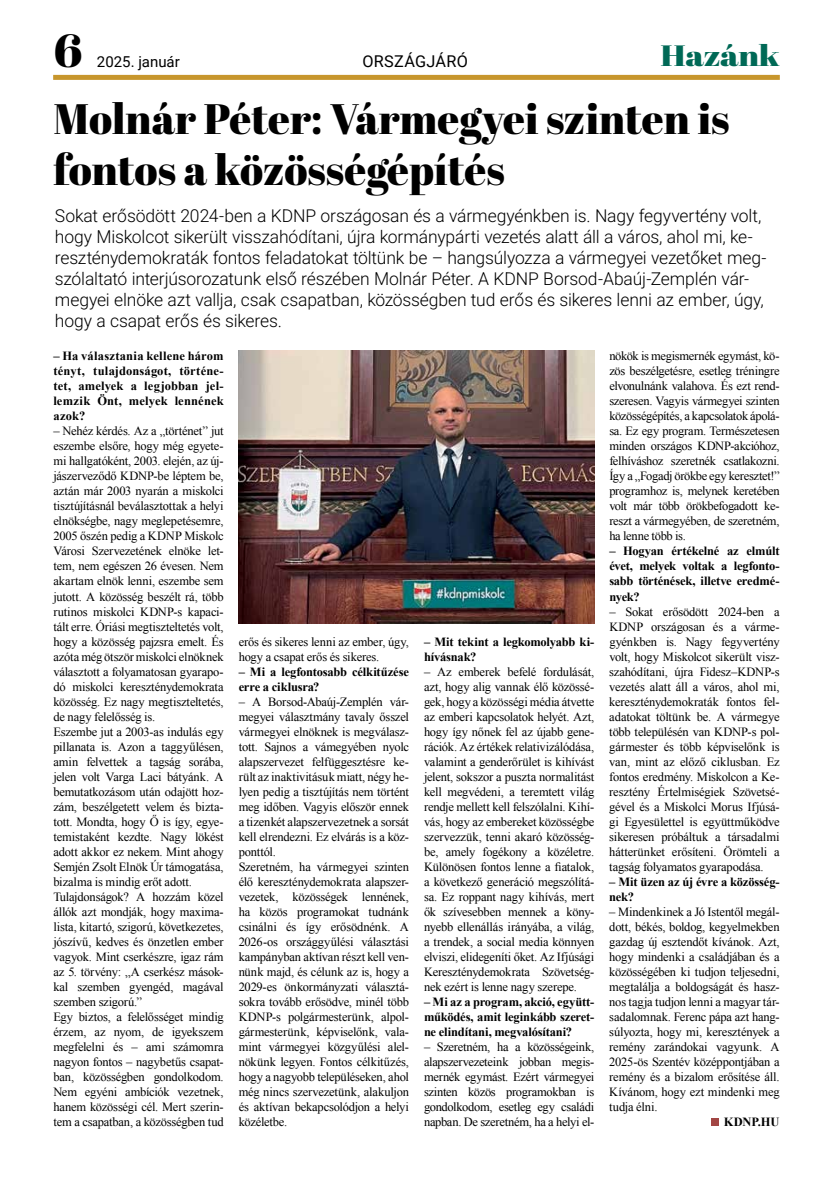
<style>
.page{position:relative;width:833px;height:1188px;background:#fff}
.page>*{position:absolute;margin:0;border:0;box-sizing:border-box;transform-origin:0 0}
.t1{font:42.5px/51px "Abril Fatface";color:#000}
.t2{font:29.38px "Abril Fatface";letter-spacing:-.01em;color:#006956;scale:1.15 1}
.t3{font:300 17.5px/21px "Roboto";letter-spacing:-.01em;color:#000}
.t4{font:16.25px "Roboto";letter-spacing:.015em;color:#000}
.t5{font:15px "Roboto";color:#000}
.t6{font:12.5px/15px "Times New Roman";letter-spacing:-.015em;color:#000;text-align:justify}
.t7{font:700 12.5px/15px "Times New Roman";letter-spacing:-.01em;color:#000;text-align:justify}
.s1{font-family:"Abril Fatface";font-size:46.25px}
</style>
<div class="page">
<div style="left:53px;top:75px;width:727px;height:5px;background:#c7962c"></div>
<div style="left:711px;top:1118px;width:7px;height:7px;background:#a24644"></div>
<img style="left:239px;top:350px;width:355px;height:273px">
<p class="t5" style="left:54px;top:51px;width:128px"><span class="s1">6</span> 2025. január</p>
<h3 class="t4" style="left:362px;top:50px;width:107px">ORSZÁGJÁRÓ</h3>
<h2 class="t2" style="left:660px;top:35px;width:105px">Hazánk</h2>
<h1 class="t1" style="left:53px;top:92px;width:678px">Molnár Péter: Vármegyei szinten is fontos a közösségépítés</h1>
<p class="t3" style="left:55px;top:204px;width:713px">Sokat erősödött 2024-ben a KDNP országosan és a vármegyénkben is. Nagy fegyvertény volt, hogy Miskolcot sikerült visszahódítani, újra kormánypárti vezetés alatt áll a város, ahol mi, ke&shy;reszténydemokraták fontos feladatokat töltünk be – hangsúlyozza a vármegyei vezetőket meg&shy;szólaltató interjúsorozatunk első részében Molnár Péter. A KDNP Borsod-Abaúj-Zemplén vár&shy;megyei elnöke azt vallja, csak csapatban, közösségben tud erős és sikeres lenni az ember, úgy, hogy a csapat erős és sikeres.</p>
<p class="t7" style="left:53px;top:348px;width:172px">– Ha választania kellene három tényt, tulajdonságot, történe&shy;tet, amelyek a legjobban jel&shy;lemzik Önt, melyek lennének azok?</p>
<p class="t6" style="left:53px;top:423px;width:172px;text-align:left">– Nehéz kérdés. Az a „történet” jut eszembe elsőre, hogy még egyete&shy;mi hallgatóként, 2003. elején, az új&shy;jászerveződő KDNP-be léptem be, aztán már 2003 nyarán a miskolci tisztújításnál beválasztottak a helyi elnökségbe, nagy meglepetésemre, 2005 őszén pedig a KDNP Miskolc Városi Szervezetének elnöke let&shy;tem, nem egészen 26 évesen. Nem akartam elnök lenni, eszembe sem jutott. A közösség beszélt rá, több rutinos miskolci KDNP-s kapaci&shy;tált erre. Óriási megtiszteltetés volt, hogy a közösség pajzsra emelt. És azóta még ötször miskolci elnöknek választott a folyamatosan gyarapo&shy;dó miskolci kereszténydemokrata közösség. Ez nagy megtiszteltetés, de nagy felelősség is.<br>Eszembe jut a 2003-as indulás egy pillanata is. Azon a taggyűlésen, amin felvettek a tagság sorába, jelen volt Varga Laci bátyánk. A bemutatkozásom után odajött hoz&shy;zám, beszélgetett velem és bizta&shy;tott. Mondta, hogy Ő is így, egye&shy;temistaként kezdte. Nagy lökést adott akkor ez nekem. Mint ahogy Semjén Zsolt Elnök Úr támogatása, bizalma is mindig erőt adott.<br>Tulajdonságok? A hozzám közel állók azt mondják, hogy maxima&shy;lista, kitartó, szigorú, következetes, jószívű, kedves és önzetlen ember vagyok. Mint cserkészre, igaz rám az 5. törvény: „A cserkész mások&shy;kal szemben gyengéd, magával szemben szigorú.”<br>Egy biztos, a felelősséget mindig érzem, az nyom, de igyekszem megfelelni és – ami számomra nagyon fontos – nagybetűs csapat&shy;ban, közösségben gondolkodom.<br>Nem egyéni ambíciók vezetnek, hanem közösségi cél. Mert szerin&shy;tem a csapatban, a közösségben tud</p>
<p class="t6" style="left:609px;top:348px;width:172px">nökök is megismernék egymást, kö&shy;zös beszélgetésre, esetleg tréningre elvonulnánk valahova. És ezt rend&shy;szeresen. Vagyis vármegyei szinten közösségépítés, a kapcsolatok ápolá&shy;sa. Ez egy program. Természetesen minden országos KDNP-akcióhoz, felhíváshoz szeretnék csatlakozni.<br>Így a „Fogadj örökbe egy keresztet!” programhoz is, melynek keretében volt már több örökbefogadott ke&shy;reszt a vármegyében, de szeretném, ha lenne több is.</p>
<p class="t7" style="left:609px;top:543px;width:172px">– Hogyan értékelné az elmúlt évet, melyek voltak a legfonto&shy;sabb történések, illetve eredmé&shy;nyek?</p>
<p class="t6" style="left:609px;top:603px;width:172px">– Sokat erősödött 2024-ben a KDNP országosan és a várme&shy;gyénkben is. Nagy fegyvertény volt, hogy Miskolcot sikerült vis - szahódítani, újra Fidesz–KDNP-s vezetés alatt áll a város, ahol mi, kereszténydemokraták fontos fel&shy;adatokat töltünk be. A vármegye több településén van KDNP-s pol&shy;gármester és több képviselőnk is van, mint az előző ciklusban. Ez fontos eredmény. Miskolcon a Ke&shy;resztény Értelmiségiek Szövetsé&shy;gével és a Miskolci Morus Ifjúsá&shy;gi Egyesülettel is együttműködve sikeresen próbáltuk a társadalmi hátterünket erősíteni. Örömteli a tagság folyamatos gyarapodása.</p>
<p class="t7" style="left:609px;top:873px;width:172px">– Mit üzen az új évre a közösség&shy;nek?</p>
<p class="t6" style="left:609px;top:903px;width:172px">– Mindenkinek a Jó Istentől megál&shy;dott, békés, boldog, kegyelmekben gazdag új esztendőt kívánok. Azt, hogy mindenki a családjában és a közösségében ki tudjon teljesedni, megtalálja a boldogságát és hasz&shy;nos tagja tudjon lenni a magyar tár&shy;sadalomnak. Ferenc pápa azt hang&shy;súlyozta, hogy mi, keresztények a remény zarándokai vagyunk. A 2025-ös Szentév középpontjában a remény és a bizalom erősítése áll.<br>Kívánom, hogy ezt mindenki meg tudja élni.</p>
<p class="t7" style="left:724px;top:1113px;width:57px">KDNP.HU</p>
<p class="t6" style="left:239px;top:633px;width:172px">erős és sikeres lenni az ember, úgy, hogy a csapat erős és sikeres.</p>
<p class="t7" style="left:239px;top:663px;width:172px">– Mi a legfontosabb célkitűzése erre a ciklusra?</p>
<p class="t6" style="left:239px;top:693px;width:172px;text-align:left">– A Borsod-Abaúj-Zemplén vár&shy;megyei választmány tavaly ősszel vármegyei elnöknek is megválasz&shy;tott. Sajnos a vámegyében nyolc alapszervezet felfüggesztésre ke&shy;rült az inaktivitásuk miatt, négy he&shy;lyen pedig a tisztújítás nem történt meg időben. Vagyis először ennek a tizenkét alapszervezetnek a sorsát kell elrendezni. Ez elvárás is a köz&shy;ponttól.<br>Szeretném, ha vármegyei szinten élő kereszténydemokrata alapszer&shy;vezetek, közösségek lennének, ha közös programokat tudnánk csinálni és így erősödnénk. A<br>2026-os országgyűlési választási kampányban aktívan részt kell ven&shy;nünk majd, és célunk az is, hogy a<br>2029-es önkormányzati választá&shy;sokra tovább erősödve, minél több<br>KDNP-s polgármesterünk, alpol&shy;gármesterünk, képviselőnk, vala&shy;mint vármegyei közgyűlési alel&shy;nökünk legyen. Fontos célkitűzés, hogy a nagyobb településeken, ahol még nincs szervezetünk, alakuljon és aktívan bekapcsolódjon a helyi közéletbe.</p>
<p class="t7" style="left:424px;top:633px;width:172px">– Mit tekint a legkomolyabb ki&shy;hívásnak?</p>
<p class="t6" style="left:424px;top:663px;width:172px">– Az emberek befelé fordulását, azt, hogy alig vannak élő közössé&shy;gek, hogy a közösségi média átvette az emberi kapcsolatok helyét. Azt, hogy így nőnek fel az újabb gene&shy;rációk. Az értékek relativizálódása, valamint a genderőrület is kihívást jelent, sokszor a puszta normalitást kell megvédeni, a teremtett világ rendje mellett kell felszólalni. Kihí&shy;vás, hogy az embereket közösségbe szervezzük, tenni akaró közösség&shy;be, amely fogékony a közéletre.<br>Különösen fontos lenne a fiatalok, a következő generáció megszólítá&shy;sa. Ez roppant nagy kihívás, mert ők szívesebben mennek a kön - nyebb ellenállás irányába, a világ, a trendek, a social media könnyen elviszi, elidegeníti őket. Az Ifjúsági Kereszténydemokrata Szövetség&shy;nek ezért is lenne nagy szerepe.</p>
<p class="t7" style="left:424px;top:993px;width:172px">– Mi az a program, akció, együtt&shy;működés, amit leginkább szeret&shy;ne elindítani, megvalósítani?</p>
<p class="t6" style="left:424px;top:1038px;width:172px">– Szeretném, ha a közösségeink, alapszervezeteink jobban megis&shy;mernék egymást. Ezért vármegyei szinten közös programokban is gondolkodom, esetleg egy családi napban. De szeretném, ha a helyi el-</p>
</div>
